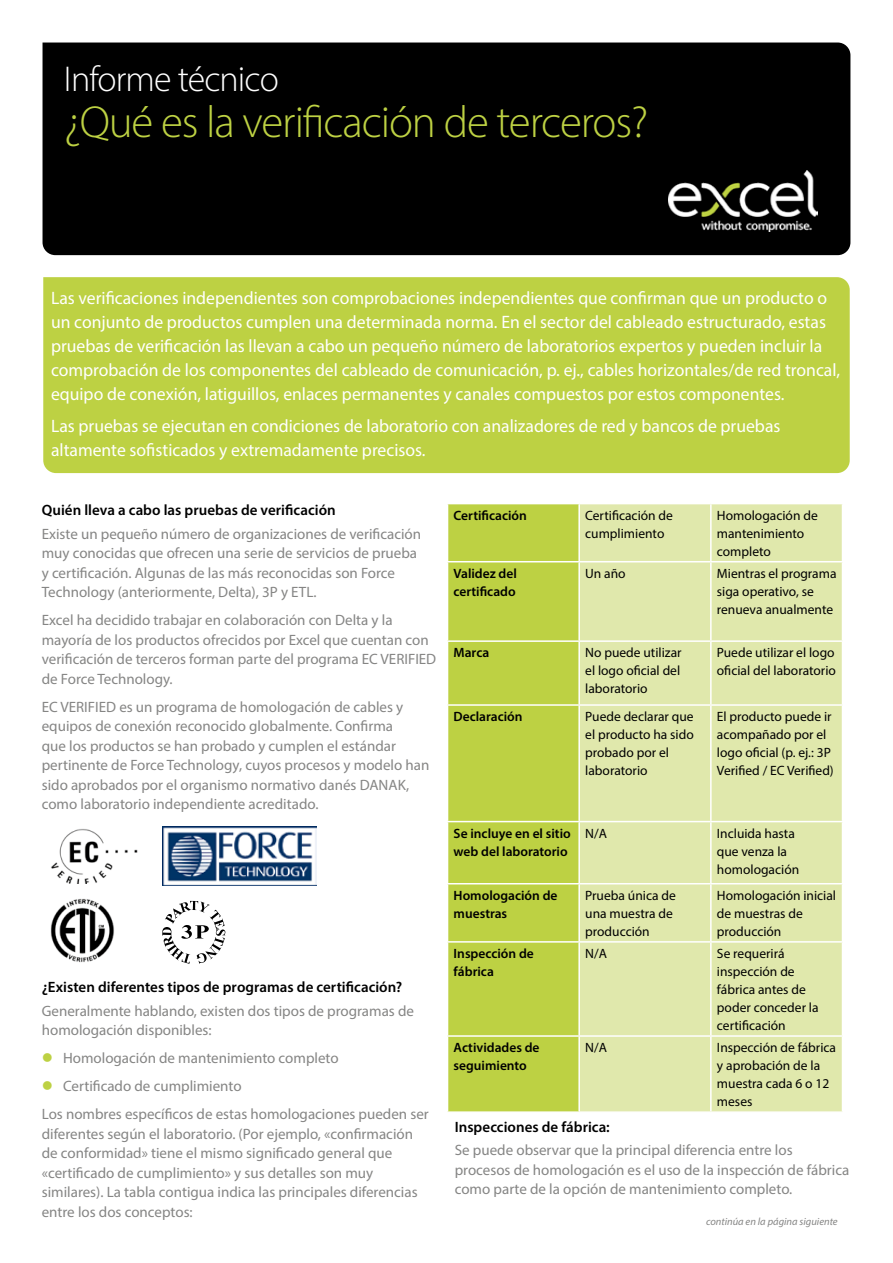
<style>
.page{position:relative;width:893px;height:1263px;background:#fff}
.page>*{position:absolute;margin:0;border:0;box-sizing:border-box;transform-origin:0 0}
.t1{font:300 45px "Myriad Pro";letter-spacing:-.025em;color:#bdd143}
.t2{font:300 36px "Myriad Pro";letter-spacing:-.025em;color:#fff}
.t3{font:18px/24px "Myriad Pro";color:#fff}
.t4{font:15px/19.5px "Myriad Pro";color:#858584}
.t5{font:600 15px "Myriad Pro";color:#000}
.t6{font:13.5px/18px "Myriad Pro";color:#000}
.t7{font:600 13.5px/18px "Myriad Pro";color:#000}
.t8{font:italic 10.5px "Myriad Pro";color:#858584}
.s1{color:#bdd143}
</style>
<div class="page">
<div style="left:43px;top:43px;width:807px;height:212px;background:#000"></div>
<img style="left:669px;top:170px;width:148px;height:62px">
<div style="left:43px;top:277px;width:807px;height:196px;background:#bdd143"></div>
<img style="left:51px;top:829px;width:87px;height:55px">
<svg style="left:162px;top:901px;width:63px;height:63px"></svg>
<img style="left:50px;top:898px;width:64px;height:65px">
<div style="left:448px;top:504px;width:130px;height:607px;background:#bdd143"></div>
<div style="left:580px;top:504px;width:262px;height:607px;background:#e0e8ac"></div>
<hr style="left:710px;top:504px;width:2px;height:57px;background:#fff">
<hr style="left:447px;top:561px;width:132px;height:1px;background:#fff">
<hr style="left:579px;top:561px;width:132px;height:1px;background:#fff">
<hr style="left:711px;top:561px;width:132px;height:1px;background:#fff">
<hr style="left:710px;top:562px;width:2px;height:78px;background:#fff">
<hr style="left:447px;top:640px;width:132px;height:2px;background:#fff">
<hr style="left:579px;top:640px;width:132px;height:2px;background:#fff">
<hr style="left:711px;top:640px;width:132px;height:2px;background:#fff">
<hr style="left:710px;top:642px;width:2px;height:62px;background:#fff">
<hr style="left:447px;top:704px;width:132px;height:2px;background:#fff">
<hr style="left:579px;top:704px;width:132px;height:2px;background:#fff">
<hr style="left:711px;top:704px;width:132px;height:2px;background:#fff">
<hr style="left:710px;top:706px;width:2px;height:115px;background:#fff">
<hr style="left:447px;top:821px;width:132px;height:1px;background:#fff">
<hr style="left:579px;top:821px;width:132px;height:1px;background:#fff">
<hr style="left:711px;top:821px;width:132px;height:1px;background:#fff">
<hr style="left:710px;top:822px;width:2px;height:61px;background:#fff">
<hr style="left:447px;top:883px;width:132px;height:1px;background:#fff">
<hr style="left:579px;top:883px;width:132px;height:1px;background:#fff">
<hr style="left:711px;top:883px;width:132px;height:1px;background:#fff">
<hr style="left:710px;top:884px;width:2px;height:57px;background:#fff">
<hr style="left:447px;top:941px;width:132px;height:2px;background:#fff">
<hr style="left:579px;top:941px;width:132px;height:2px;background:#fff">
<hr style="left:711px;top:941px;width:132px;height:2px;background:#fff">
<hr style="left:710px;top:943px;width:2px;height:92px;background:#fff">
<hr style="left:447px;top:1035px;width:132px;height:2px;background:#fff">
<hr style="left:579px;top:1035px;width:132px;height:2px;background:#fff">
<hr style="left:711px;top:1035px;width:132px;height:2px;background:#fff">
<hr style="left:710px;top:1037px;width:2px;height:74px;background:#fff">
<img style="left:162px;top:826px;width:155px;height:59px">
<h2 class="t2" style="left:64px;top:57px;width:217px">Informe técnico</h2>
<h1 class="t1" style="left:64px;top:95px;width:586px">¿Qué es la verificación de terceros?</h1>
<p class="t3" style="left:51px;top:285px;width:791px">Las verificaciones independientes son comprobaciones independientes que confirman que un producto o un conjunto de productos cumplen una determinada norma. En el sector del cableado estructurado, estas pruebas de verificación las llevan a cabo un pequeño número de laboratorios expertos y pueden incluir la comprobación de los componentes del cableado de comunicación, p. ej., cables horizontales/de red troncal, equipo de conexión, latiguillos, enlaces permanentes y canales compuestos por estos componentes.</p>
<p class="t3" style="left:51px;top:414px;width:731px">Las pruebas se ejecutan en condiciones de laboratorio con analizadores de red y bancos de pruebas altamente sofisticados y extremadamente precisos.</p>
<p class="t5" style="left:42px;top:501px;width:295px">Quién lleva a cabo las pruebas de verificación</p>
<p class="t4" style="left:42px;top:524px;width:381px">Existe un pequeño número de organizaciones de verificación muy conocidas que ofrecen una serie de servicios de prueba y certificación. Algunas de las más reconocidas son Force Technology (anteriormente, Delta), 3P y ETL.</p>
<p class="t4" style="left:42px;top:610px;width:396px">Excel ha decidido trabajar en colaboración con Delta y la mayoría de los productos ofrecidos por Excel que cuentan con verificación de terceros forman parte del programa EC VERIFIED de Force Technology.</p>
<p class="t4" style="left:42px;top:697px;width:389px">EC VERIFIED es un programa de homologación de cables y equipos de conexión reconocido globalmente. Confirma<br>que los productos se han probado y cumplen el estándar pertinente de Force Technology, cuyos procesos y modelo han sido aprobados por el organismo normativo danés DANAK, como laboratorio independiente acreditado.</p>
<p class="t5" style="left:42px;top:977px;width:362px">¿Existen diferentes tipos de programas de certificación?</p>
<p class="t4" style="left:42px;top:1001px;width:374px">Generalmente hablando, existen dos tipos de programas de homologación disponibles:</p>
<p class="t4" style="left:42px;top:1048px;width:298px"><span class="s1">●</span> Homologación de mantenimiento completo</p>
<p class="t4" style="left:42px;top:1072px;width:388px;line-height:28px"><span class="s1">●</span> Certificado de cumplimiento<br>Los nombres específicos de estas homologaciones pueden ser</p>
<p class="t4" style="left:42px;top:1124px;width:377px">diferentes según el laboratorio. (Por ejemplo, «confirmación de conformidad» tiene el mismo significado general que «certificado de cumplimiento» y sus detalles son muy similares). La tabla contigua indica las principales diferencias entre los dos conceptos:</p>
<p class="t7" style="left:454px;top:506px;width:75px">Certificación</p>
<p class="t6" style="left:585px;top:506px;width:89px">Certificación de cumplimiento</p>
<p class="t6" style="left:717px;top:506px;width:102px">Homologación de mantenimiento completo</p>
<p class="t7" style="left:454px;top:564px;width:65px">Validez del certificado</p>
<p class="t6" style="left:585px;top:564px;width:42px">Un año</p>
<p class="t6" style="left:717px;top:564px;width:121px">Mientras el programa siga operativo, se renueva anualmente</p>
<p class="t7" style="left:454px;top:643px;width:37px">Marca</p>
<p class="t6" style="left:585px;top:643px;width:98px;text-align:justify">No puede utilizar el logo oficial del laboratorio</p>
<p class="t6" style="left:717px;top:643px;width:121px">Puede utilizar el logo oficial del laboratorio</p>
<p class="t7" style="left:454px;top:707px;width:70px">Declaración</p>
<p class="t6" style="left:585px;top:707px;width:110px">Puede declarar que el producto ha sido probado por el laboratorio</p>
<p class="t6" style="left:717px;top:707px;width:118px">El producto puede ir acompañado por el logo oficial (p. ej.: 3P<br>Verified / EC Verified)</p>
<p class="t7" style="left:454px;top:824px;width:119px">Se incluye en el sitio web del laboratorio</p>
<p class="t6" style="left:585px;top:824px;width:23px">N/A</p>
<p class="t6" style="left:717px;top:824px;width:84px">Incluida hasta que venza la homologación</p>
<p class="t7" style="left:454px;top:886px;width:105px">Homologación de muestras</p>
<p class="t6" style="left:585px;top:886px;width:92px">Prueba única de una muestra de producción</p>
<p class="t6" style="left:717px;top:886px;width:121px">Homologación inicial de muestras de producción</p>
<p class="t7" style="left:454px;top:944px;width:82px">Inspección de fábrica</p>
<p class="t6" style="left:585px;top:944px;width:23px">N/A</p>
<p class="t6" style="left:717px;top:944px;width:103px">Se requerirá inspección de fábrica antes de poder conceder la certificación</p>
<p class="t7" style="left:454px;top:1038px;width:87px">Actividades de seguimiento</p>
<p class="t6" style="left:585px;top:1038px;width:23px">N/A</p>
<p class="t6" style="left:717px;top:1038px;width:121px">Inspección de fábrica y aprobación de la muestra cada 6 o 12 meses</p>
<p class="t5" style="left:455px;top:1117px;width:157px">Inspecciones de fábrica:</p>
<p class="t4" style="left:455px;top:1140px;width:396px">Se puede observar que la principal diferencia entre los procesos de homologación es el uso de la inspección de fábrica como parte de la opción de mantenimiento completo.</p>
<p class="t8" style="left:706px;top:1215px;width:133px">continúa en la página siguiente</p>
</div>
